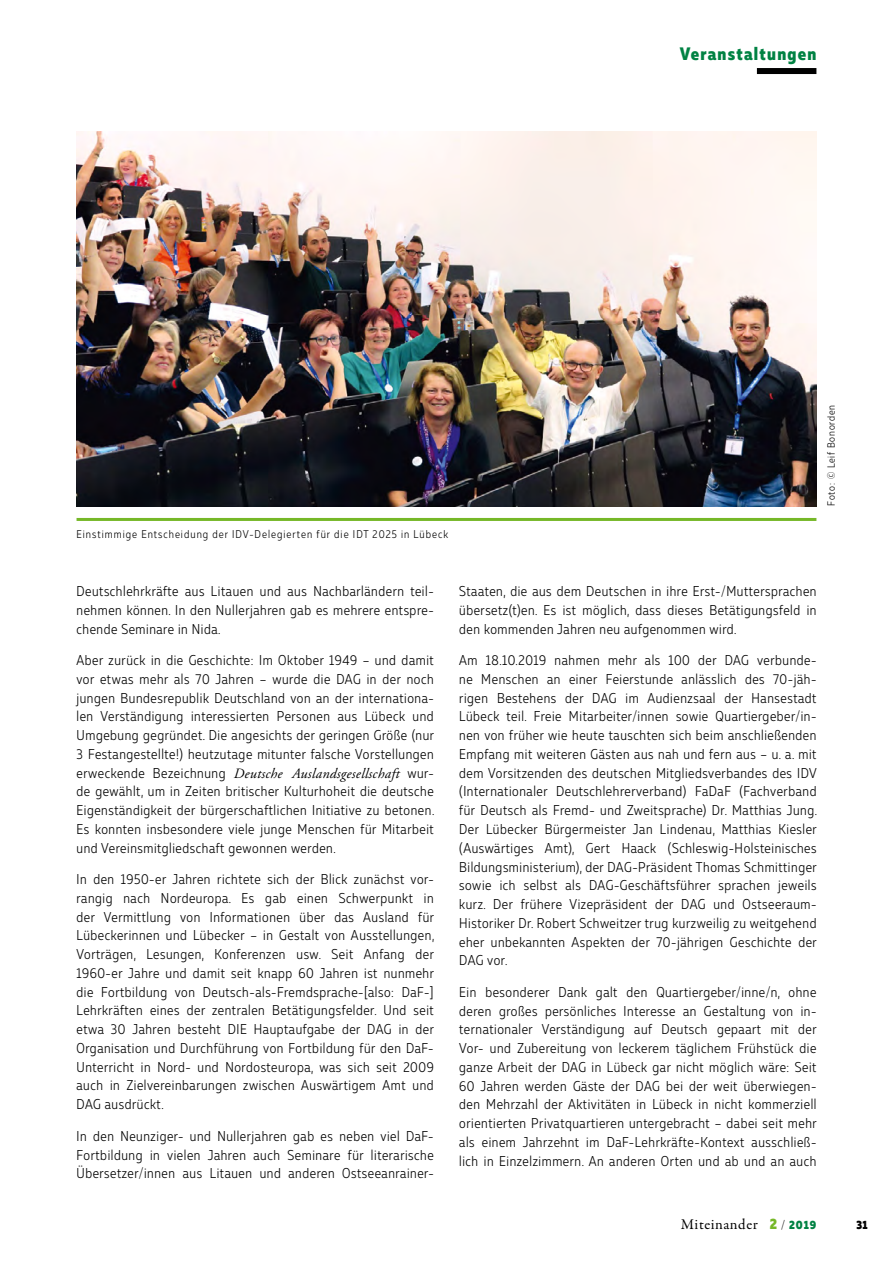
<style>
.page{position:relative;width:893px;height:1263px;background:#fff}
.page>*{position:absolute;margin:0;border:0;box-sizing:border-box;transform-origin:0 0}
.t1{font:800 18px "Muller Narrow";letter-spacing:.07em;color:#008243}
.t2{font:15px "Garamond Premr Pro";letter-spacing:.035em;color:#000}
.t3{font:300 14.25px/18.8px "Muller Narrow";letter-spacing:.04em;color:#000;text-align:justify}
.t4{font:italic 14.25px "Adobe Garamond Pro";letter-spacing:.02em;color:#000}
.t5{font:800 12px "Muller Narrow";color:#000}
.t6{font:300 11.25px "Muller Narrow";letter-spacing:.09em;color:#000}
.t7{font:300 10.5px "Muller Narrow";letter-spacing:.08em;color:#000}
.s1{font-family:"Muller Narrow";font-weight:300;font-style:normal}
.s2{font-family:"Muller Narrow";font-weight:800;color:#76b828}
.s3{font-family:"Muller Narrow";font-weight:300;font-size:12px}
.s4{font-family:"Muller Narrow";font-weight:800;font-size:12px;color:#008243}
</style>
<div class="page">
<div style="left:757px;top:68px;width:59px;height:6px;background:#000"></div>
<img style="left:77px;top:132px;width:739px;height:374px">
<hr style="left:77px;top:518px;width:739px;height:3px;background:#76b828">
<p class="t1" style="left:680px;top:42px;width:138px">Veranstaltungen</p>
<p class="t6" style="left:77px;top:527px;width:373px">Einstimmige Entscheidung der IDV-Delegierten für die IDT 2025 in Lübeck</p>
<p class="t7" style="left:825px;top:506px;width:103px;rotate:-90deg">Foto: © Leif Bonorden</p>
<p class="t3" style="left:77px;top:582px;width:359px">Deutschlehrkräfte aus Litauen und aus Nachbarländern teil&shy;nehmen können. In den Nullerjahren gab es mehrere entspre&shy;chende Seminare in Nida.</p>
<p class="t3" style="left:77px;top:651px;width:359px">Aber zurück in die Geschichte: Im Oktober 1949 – und damit vor etwas mehr als 70 Jahren – wurde die DAG in der noch jungen Bundesrepublik Deutschland von an der internationa&shy;len Verständigung interessierten Personen aus Lübeck und Umgebung gegründet. Die angesichts der geringen Größe (nur 3 Festangestellte!) heutzutage mitunter falsche Vorstellungen</p>
<p class="t4" style="left:77px;top:764px;width:359px"><span class="s1">erweckende Bezeichnung</span> Deutsche Auslandsgesellschaft <span class="s1">wur-</span></p>
<p class="t3" style="left:77px;top:782px;width:359px">de gewählt, um in Zeiten britischer Kulturhoheit die deutsche Eigenständigkeit der bürgerschaftlichen Initiative zu betonen.<br>Es konnten insbesondere viele junge Menschen für Mitarbeit und Vereinsmitgliedschaft gewonnen werden.</p>
<p class="t3" style="left:77px;top:870px;width:359px">In den 1950-er Jahren richtete sich der Blick zunächst vor&shy;rangig nach Nordeuropa. Es gab einen Schwerpunkt in der Vermittlung von Informationen über das Ausland für Lübeckerinnen und Lübecker – in Gestalt von Ausstellungen, Vorträgen, Lesungen, Konferenzen usw. Seit Anfang der 1960-er Jahre und damit seit knapp 60 Jahren ist nunmehr die Fortbildung von Deutsch-als-Fremdsprache-[also: DaF-] Lehrkräften eines der zentralen Betätigungsfelder. Und seit etwa 30 Jahren besteht DIE Hauptaufgabe der DAG in der Organisation und Durchführung von Fortbildung für den DaF-Unterricht in Nord- und Nordosteuropa, was sich seit 2009 auch in Zielvereinbarungen zwischen Auswärtigem Amt und DAG ausdrückt.</p>
<p class="t3" style="left:77px;top:1126px;width:359px">In den Neunziger- und Nullerjahren gab es neben viel DaF-Fortbildung in vielen Jahren auch Seminare für literarische Übersetzer/innen aus Litauen und anderen Ostseeanrainer-</p>
<p class="t3" style="left:459px;top:582px;width:359px">Staaten, die aus dem Deutschen in ihre Erst-/Muttersprachen übersetz(t)en. Es ist möglich, dass dieses Betätigungsfeld in den kommenden Jahren neu aufgenommen wird.</p>
<p class="t3" style="left:459px;top:651px;width:359px">Am 18.10.2019 nahmen mehr als 100 der DAG verbunde&shy;ne Menschen an einer Feierstunde anlässlich des 70-jäh&shy;rigen Bestehens der DAG im Audienzsaal der Hansestadt Lübeck teil. Freie Mitarbeiter/innen sowie Quartiergeber/in&shy;nen von früher wie heute tauschten sich beim anschließenden Empfang mit weiteren Gästen aus nah und fern aus – u. a. mit dem Vorsitzenden des deutschen Mitgliedsverbandes des IDV (Internationaler Deutschlehrerverband) FaDaF (Fachverband für Deutsch als Fremd- und Zweitsprache) Dr. Matthias Jung.<br>Der Lübecker Bürgermeister Jan Lindenau, Matthias Kiesler (Auswärtiges Amt), Gert Haack (Schleswig-Holsteinisches Bildungsministerium), der DAG-Präsident Thomas Schmittinger sowie ich selbst als DAG-Geschäftsführer sprachen jeweils kurz. Der frühere Vizepräsident der DAG und Ostseeraum-Historiker Dr. Robert Schweitzer trug kurzweilig zu weitgehend eher unbekannten Aspekten der 70-jährigen Geschichte der DAG vor.</p>
<p class="t3" style="left:459px;top:982px;width:359px">Ein besonderer Dank galt den Quartiergeber/inne/n, ohne deren großes persönliches Interesse an Gestaltung von in&shy;ternationaler Verständigung auf Deutsch gepaart mit der Vor- und Zubereitung von leckerem täglichem Frühstück die ganze Arbeit der DAG in Lübeck gar nicht möglich wäre: Seit 60 Jahren werden Gäste der DAG bei der weit überwiegen&shy;den Mehrzahl der Aktivitäten in Lübeck in nicht kommerziell orientierten Privatquartieren untergebracht – dabei seit mehr als einem Jahrzehnt im DaF-Lehrkräfte-Kontext ausschließ&shy;lich in Einzelzimmern. An anderen Orten und ab und an auch</p>
<p class="t2" style="left:681px;top:1215px;width:137px">Miteinander <span class="s2">2</span> <span class="s3">/</span> <span class="s4">2019</span></p>
<p class="t5" style="left:856px;top:1217px;width:12px">31</p>
</div>
